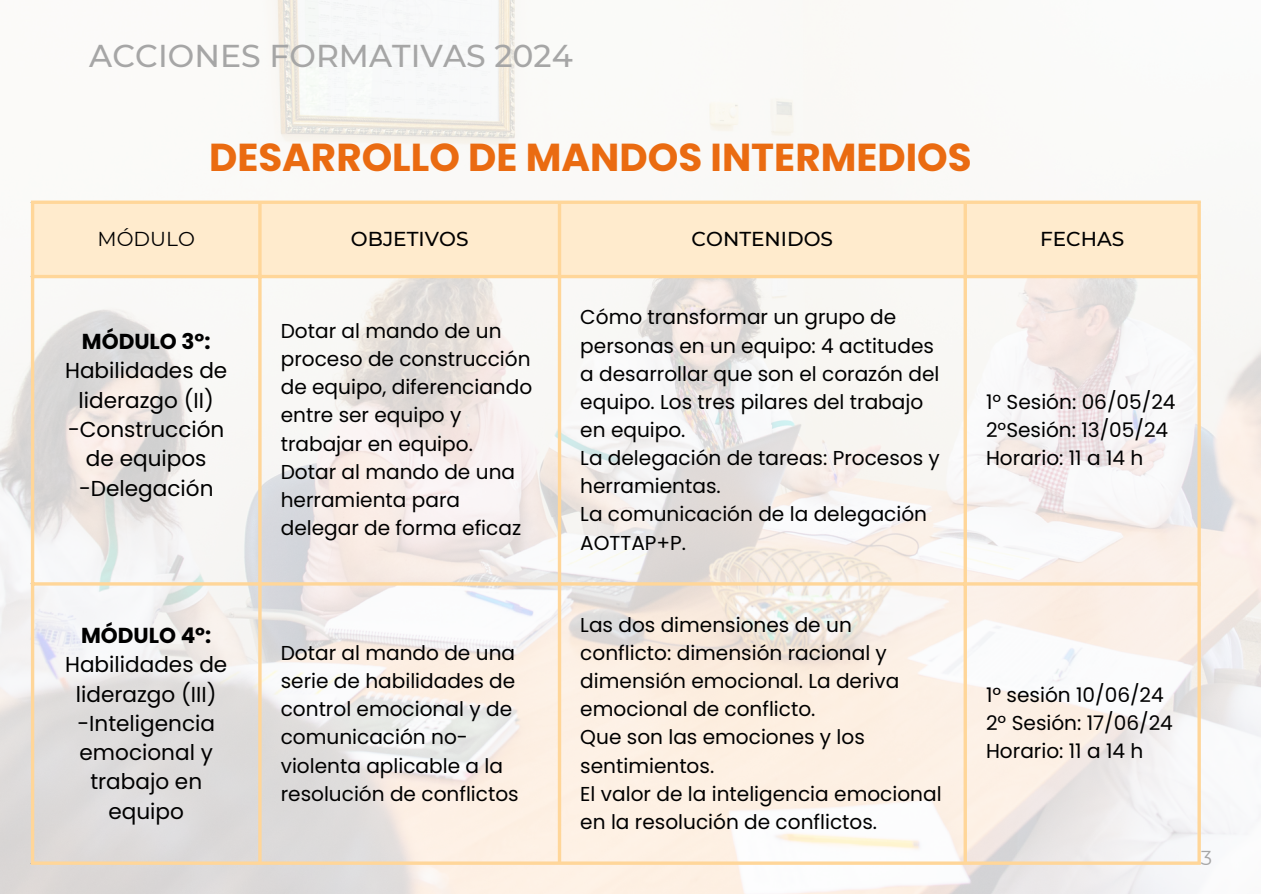
<style>
.page{position:relative;width:1263px;height:894px;background:#fff}
.page>*{position:absolute;margin:0;border:0;box-sizing:border-box;transform-origin:0 0}
.t1{font:700 38.85px "Poppins";color:#ea6b11}
.t2{font:500 31.5px "Montserrat";color:#a6a6a6}
.t3{font:21.6px/29.2px "Poppins";color:#000;text-align:center}
.t4{font:20.1px/28.2px "Poppins";color:#000}
.t5{font:500 20.1px "Montserrat";color:#000}
.t6{font:20.1px "Montserrat";color:#000}
.t7{font:20.1px "Montserrat";color:#a6a6a6}
.s1{font-weight:700}
</style>
<div class="page">
<img style="left:0;top:0;width:1260px;height:893px">
<div style="left:34px;top:204px;width:1163px;height:71px;background:#ffebcd"></div>
<hr style="left:31px;top:204px;width:3px;height:657px;background:#ffd699">
<svg style="left:258px;top:204px;width:4px;height:657px;background:#fbd8a4"></svg>
<hr style="left:558px;top:204px;width:3px;height:657px;background:#ffd699">
<svg style="left:963px;top:204px;width:4px;height:657px;background:#fddaa5"></svg>
<svg style="left:1197px;top:204px;width:4px;height:657px;background:#fcd9a5"></svg>
<svg style="left:31px;top:200px;width:1170px;height:4px;background:#fedaa6"></svg>
<hr style="left:31px;top:275px;width:1170px;height:3px;background:#ffd699">
<hr style="left:31px;top:582px;width:1170px;height:3px;background:#ffd699">
<hr style="left:31px;top:861px;width:1170px;height:3px;background:#ffd699">
<p class="t2" style="left:89px;top:37px;width:485px">ACCIONES FORMATIVAS 2024</p>
<h1 class="t1" style="left:209px;top:130px;width:764px">DESARROLLO DE MANDOS INTERMEDIOS</h1>
<p class="t6" style="left:98px;top:226px;width:99px">MÓDULO</p>
<p class="t5" style="left:351px;top:226px;width:119px">OBJETIVOS</p>
<p class="t5" style="left:692px;top:226px;width:143px">CONTENIDOS</p>
<p class="t5" style="left:1040px;top:226px;width:86px">FECHAS</p>
<p class="t3" style="left:65px;top:327px;width:164px"><span class="s1">MÓDULO 3º:<br></span>Habilidades de liderazgo (II)</p>
<p class="t3" style="left:68px;top:414px;width:158px">-Construcción de equipos</p>
<p class="t3" style="left:79px;top:473px;width:136px">-Delegación</p>
<p class="t4" style="left:281px;top:316px;width:253px">Dotar al mando de un proceso de construcción de equipo, diferenciando entre ser equipo y trabajar en equipo.</p>
<p class="t4" style="left:281px;top:457px;width:242px">Dotar al mando de una herramienta para delegar de forma eficaz</p>
<p class="t4" style="left:580px;top:303px;width:361px">Cómo transformar un grupo de personas en un equipo: 4 actitudes a desarrollar que son el corazón del equipo. Los tres pilares del trabajo en equipo.</p>
<p class="t4" style="left:580px;top:444px;width:361px">La delegación de tareas: Procesos y herramientas.</p>
<p class="t4" style="left:580px;top:500px;width:348px">La comunicación de la delegación<br>AOTTAP+P.</p>
<p class="t4" style="left:986px;top:387px;width:191px">1º Sesión: 06/05/24</p>
<p class="t4" style="left:986px;top:415px;width:184px">2ºSesión: 13/05/24</p>
<p class="t4" style="left:986px;top:444px;width:159px">Horario: 11 a 14 h</p>
<p class="t3" style="left:65px;top:620px;width:164px"><span class="s1">MÓDULO 4º:<br></span>Habilidades de liderazgo (III)</p>
<p class="t3" style="left:77px;top:708px;width:139px">-Inteligencia emocional y trabajo en equipo</p>
<p class="t4" style="left:281px;top:638px;width:239px">Dotar al mando de una serie de habilidades de control emocional y de comunicación no&shy;violenta aplicable a la resolución de conflictos</p>
<p class="t4" style="left:580px;top:610px;width:320px">Las dos dimensiones de un conflicto: dimensión racional y dimensión emocional. La deriva emocional de conflicto.</p>
<p class="t4" style="left:580px;top:723px;width:286px">Que son las emociones y los sentimientos.</p>
<p class="t4" style="left:580px;top:779px;width:363px">El valor de la inteligencia emocional en la resolución de conflictos.</p>
<p class="t4" style="left:986px;top:680px;width:179px">1º sesión 10/06/24</p>
<p class="t4" style="left:986px;top:708px;width:188px">2º Sesión: 17/06/24</p>
<p class="t4" style="left:986px;top:736px;width:159px">Horario: 11 a 14 h</p>
<p class="t7" style="left:1201px;top:845px;width:13px">3</p>
</div>
